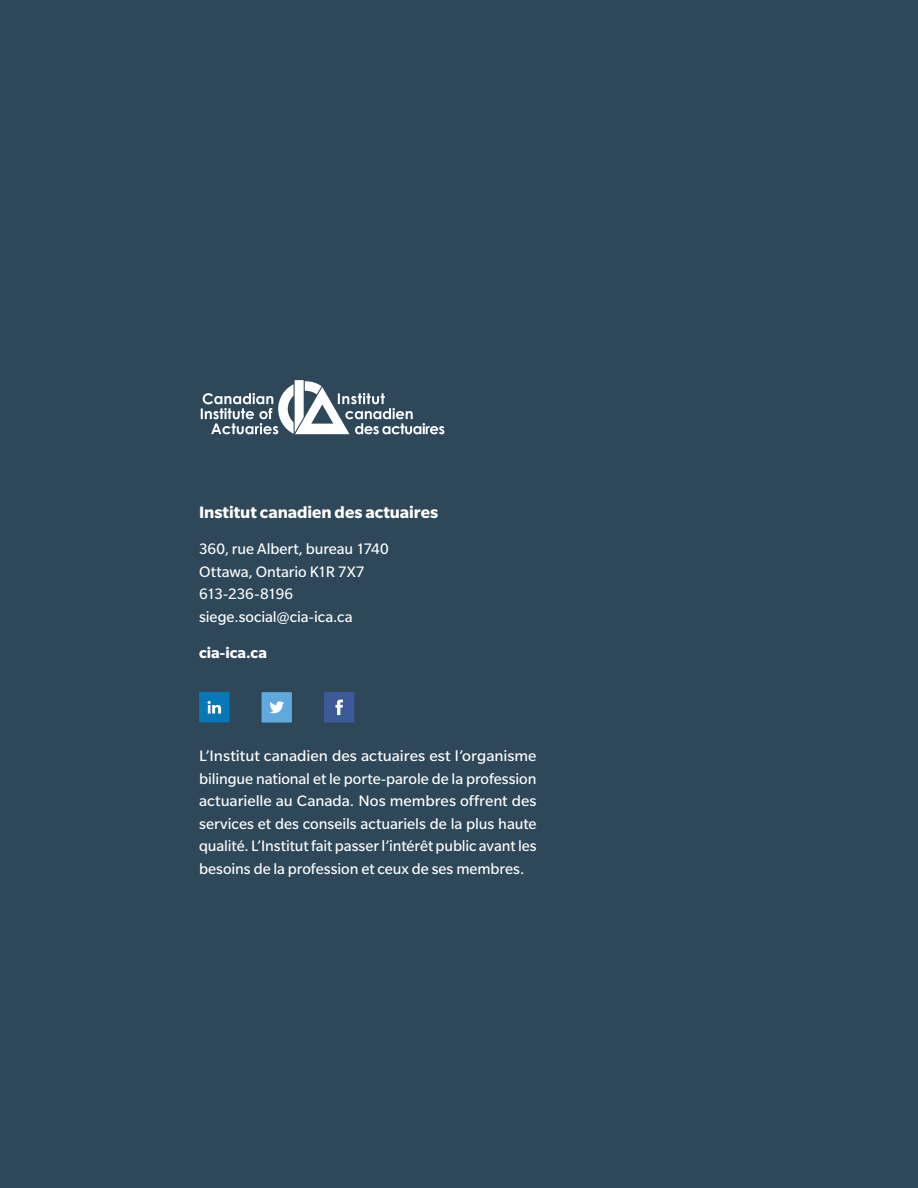
<style>
.page{position:relative;width:918px;height:1188px;background:#2e485a}
.page>*{position:absolute;margin:0;border:0;box-sizing:border-box;transform-origin:0 0}
.t1{font:700 18px "Slate Std";letter-spacing:-.005em;color:#fff}
.t2{font:16.5px/22.5px "Slate Std";letter-spacing:-.005em;color:#fff;text-align:justify;scale:1.04 1}
.t3{font:16.5px/22.5px "Slate Std";letter-spacing:-.005em;color:#fff}
.t4{font:700 16.5px "Slate Std";color:#fff}
</style>
<div class="page">
<svg style="left:201px;top:380px;width:243px;height:54px"></svg>
<div style="left:324px;top:692px;width:30px;height:30px;background:#3c5a9a"></div>
<svg style="left:335px;top:700px;width:8px;height:15px"></svg>
<div style="left:199px;top:692px;width:31px;height:30px;background:#0778b6"></div>
<svg style="left:207px;top:701px;width:14px;height:13px"></svg>
<div style="left:262px;top:692px;width:30px;height:30px;background:#60a9dc"></div>
<svg style="left:270px;top:701px;width:14px;height:12px"></svg>
<p class="t1" style="left:199px;top:503px;width:241px">Institut canadien des actuaires</p>
<p class="t3" style="left:199px;top:537px;width:191px">360, rue Albert, bureau 1740<br>Ottawa, Ontario K1R 7X7<br>613-236-8196 siege.social@cia-ica.ca</p>
<p class="t4" style="left:199px;top:643px;width:69px">cia-ica.ca</p>
<p class="t2" style="left:199px;top:744px;width:326px">L’Institut canadien des actuaires est l’organisme bilingue national et le porte-parole de la profession actuarielle au Canada. Nos membres offrent des services et des conseils actuariels de la plus haute qualité. L’Institut fait passer l’intérêt public avant les besoins de la profession et ceux de ses membres.</p>
</div>
